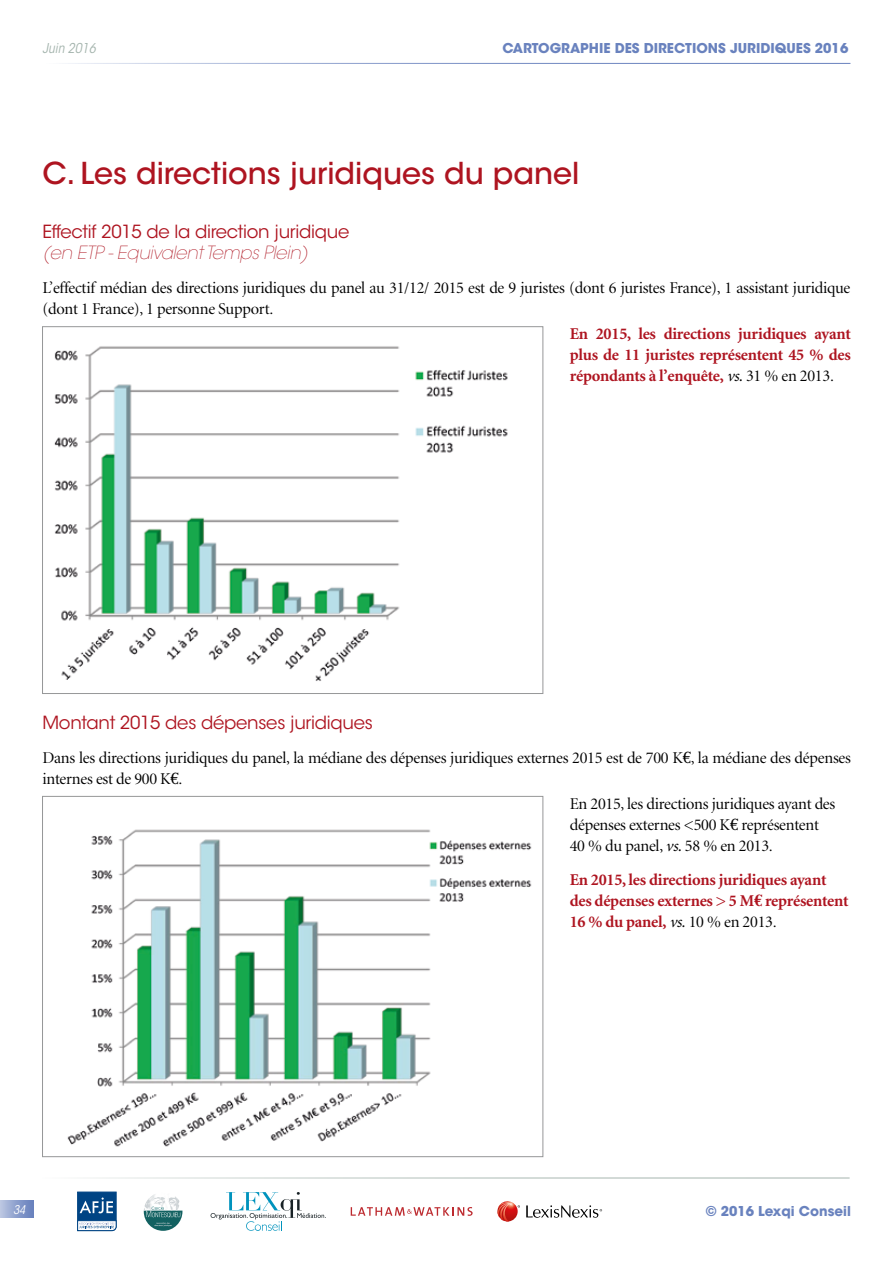
<style>
.page{position:relative;width:893px;height:1263px;background:#fff}
.page>*{position:absolute;margin:0;border:0;box-sizing:border-box;transform-origin:0 0}
.t1{font:500 30px "ITC Avant Garde Std";color:#ae1420}
.t2{font:18px "ITC Avant Garde Std";letter-spacing:-.015em;color:#ae1420}
.t3{font:italic 200 18px "ITC Avant Garde Std";letter-spacing:-.015em;color:#ae1420}
.t4{font:16.5px/21px "Minion Display";letter-spacing:-.015em;color:#000}
.t5{font:700 16.5px/21px "Minion";letter-spacing:-.015em;color:#ae1420;text-align:justify}
.t6{font:700 13.5px "ITC Avant Garde Std";color:#6982be}
.t7{font:italic condensed 13.5px "ITC Avant Garde Std";color:#a4b4ad}
.t8{font:italic condensed 12px "ITC Avant Garde Std";color:#fff}
.s1{font-weight:400;font-style:italic;color:#000}
.s2{font-family:"Minion Display";font-weight:400;color:#000}
.s3{font-family:"Euro Serif"}
.s4{font-family:"Minion";font-style:italic}
</style>
<div class="page">
<div style="left:0;top:1201px;width:34px;height:17px;background:linear-gradient(to right,#b9c4e0,#667fbc)"></div>
<hr style="left:43px;top:63px;width:807px;height:1px;background:#6982be">
<hr style="left:42px;top:1177px;width:808px;height:1px;background:#a4b4ad">
<svg style="left:211px;top:1192px;width:115px;height:39px"></svg>
<svg style="left:526px;top:1205px;width:76px;height:13px"></svg>
<svg style="left:498px;top:1201px;width:22px;height:20px"></svg>
<svg style="left:77px;top:1192px;width:39px;height:39px;background:#4b7aa7"></svg>
<svg style="left:144px;top:1194px;width:38px;height:37px"></svg>
<svg style="left:351px;top:1207px;width:122px;height:9px"></svg>
<img style="left:54px;top:346px;width:454px;height:335px">
<img style="left:67px;top:829px;width:465px;height:318px">
<p class="t7" style="left:43px;top:39px;width:55px">Juin 2016</p>
<p class="t6" style="left:502px;top:39px;width:347px">CARTOGRAPHIE DES DIRECTIONS JURIDIQUES 2016</p>
<h1 class="t1" style="left:43px;top:154px;width:538px">C. Les directions juridiques du panel</h1>
<p class="t2" style="left:43px;top:221px;width:308px">Effectif 2015 de la direction juridique</p>
<p class="t3" style="left:43px;top:242px;width:267px">(en ETP - Equivalent Temps Plein)</p>
<p class="t4" style="left:43px;top:278px;width:809px">L’effectif médian des directions juridiques du panel au 31/12/ 2015 est de 9 juristes (dont 6 juristes France), 1 assistant juridique (dont 1 France), 1 personne Support.</p>
<p class="t5" style="left:570px;top:324px;width:283px">En 2015, les directions juridiques ayant plus de 11 juristes représentent 45 % des répondants à l’enquête, <span class="s1">vs.</span> <span class="s2">31 % en 2013.</span></p>
<p class="t2" style="left:43px;top:711px;width:332px">Montant 2015 des dépenses juridiques</p>
<p class="t4" style="left:43px;top:747px;width:810px">Dans les directions juridiques du panel, la médiane des dépenses juridiques externes 2015 est de 700 K<span class="s3">€</span>, la médiane des dépenses internes est de 900 K<span class="s3">€</span>.</p>
<p class="t4" style="left:570px;top:794px;width:267px">En 2015, les directions juridiques ayant des dépenses externes &lt;500 K<span class="s3">€</span> représentent<br>40 % du panel, <span class="s4">vs.</span> 58 % en 2013.</p>
<p class="t5" style="left:570px;top:869px;width:280px;text-align:left">En 2015, les directions juridiques ayant des dépenses externes &gt; 5 M<span class="s3">€</span> représentent<br>16 % du panel, <span class="s1">vs.</span> <span class="s2">10 % en 2013.</span></p>
<p class="t8" style="left:13px;top:1202px;width:14px">34</p>
<p class="t6" style="left:706px;top:1202px;width:147px">© 2016 Lexqi Conseil</p>
</div>
